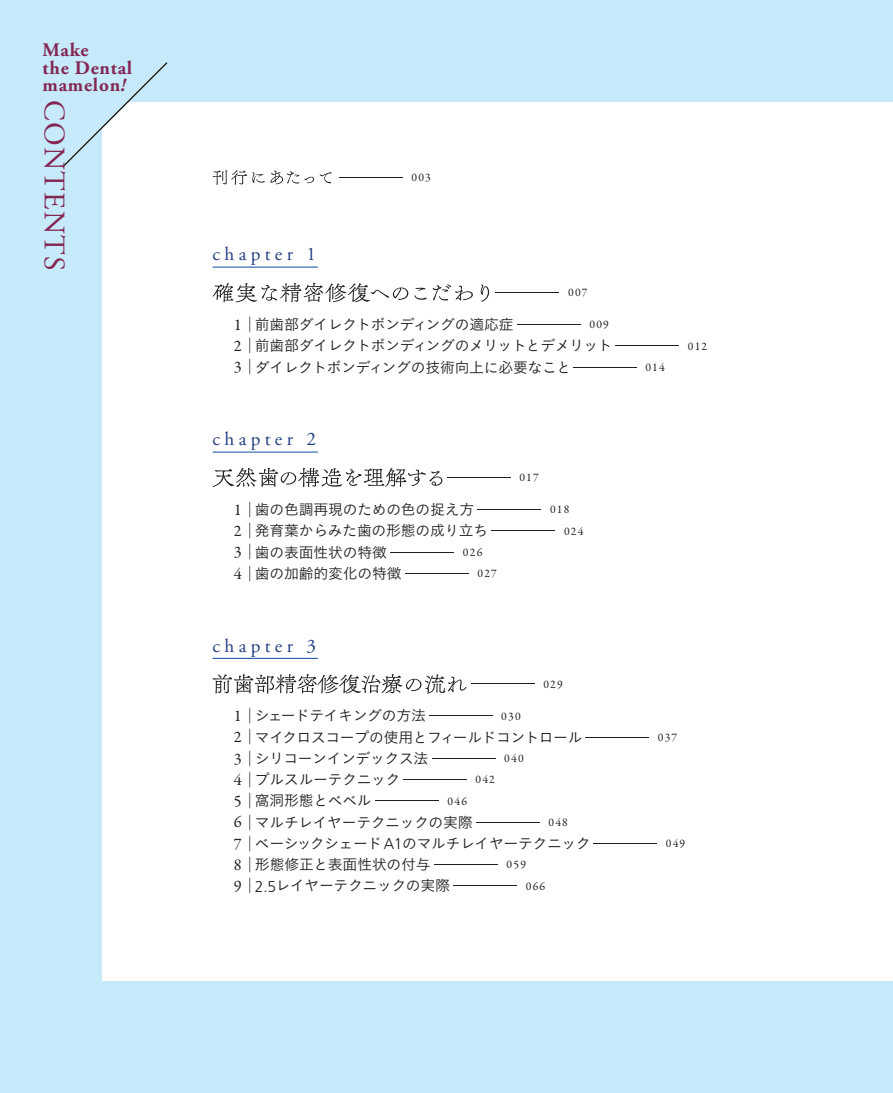
<style>
.page{position:relative;width:893px;height:1093px;background:#c6eafa}
.page>*{position:absolute;margin:0;border:0;box-sizing:border-box;transform-origin:0 0}
.t1{font:29.7px "Adobe Garamond Pro";letter-spacing:.04em;color:#832652}
.t2{font:19.2px "Adobe Garamond Pro";letter-spacing:.225em;color:#264085}
.t3{font:700 19.2px/17.5px "Adobe Garamond Pro";letter-spacing:.04em;color:#832652}
.t4{font:14.85px/21.3px "Koburina Go Std N W3";letter-spacing:-.025em;color:#231f20}
.t5{font:11.7px "Garamond Premr Pro";letter-spacing:.1em;color:#231f20}
.s1{font-style:italic}
.s2{font-family:"Koburina Go Std N W1";font-size:8.55px}
.s3{font-family:"Garamond Premr Pro";font-size:16.35px}
.s4{font-family:"Frutiger";font-weight:300;font-size:20.25px}
.s5{font-family:"Garamond Premr Pro";font-size:11.7px}
.s6{font-family:"Frutiger";font-weight:300;font-size:15.6px}
</style>
<div class="page">
<div style="left:102px;top:102px;width:791px;height:879px;background:#fff"></div>
<svg style="left:62px;top:62px;width:105px;height:105px"></svg>
<hr style="left:213px;top:267px;width:105px;height:1px;background:#0d4da1">
<hr style="left:213px;top:452px;width:105px;height:1px;background:#0d4da1">
<hr style="left:213px;top:658px;width:105px;height:1px;background:#0d4da1">
<svg style="left:213px;top:170px;width:119px;height:15px"></svg>
<svg style="left:213px;top:283px;width:276px;height:19px"></svg>
<svg style="left:213px;top:468px;width:229px;height:19px"></svg>
<svg style="left:213px;top:674px;width:253px;height:19px"></svg>
<p class="t3" style="left:43px;top:42px;width:91px">Make<br>the Dental mamelon<span class="s1">!</span></p>
<h1 class="t1" style="left:72px;top:100px;width:172px;rotate:90deg">CONTENTS</h1>
<p class="t5" style="left:337px;top:170px;width:96px"><span class="s2">̶</span>003</p>
<p class="t2" style="left:213px;top:243px;width:105px">chapter 1</p>
<p class="t5" style="left:493px;top:286px;width:96px"><span class="s2">̶</span>007</p>
<p class="t4" style="left:234px;top:314px;width:475px"><span class="s3">1</span> <span class="s4">|</span> 前歯部ダイレクトボンディングの適応症<sup>̶</sup><span class="s5">009<br></span><span class="s3">2</span> <span class="s4">|</span> 前歯部ダイレクトボンディングのメリットとデメリット<sup>̶</sup><span class="s5">012<br></span><span class="s3">3</span> <span class="s4">|</span> ダイレクトボンディングの技術向上に必要なこと<sup>̶</sup><span class="s5">014</span></p>
<p class="t2" style="left:213px;top:428px;width:105px">chapter 2</p>
<p class="t5" style="left:445px;top:470px;width:96px"><span class="s2">̶</span>017</p>
<p class="t4" style="left:234px;top:499px;width:351px"><span class="s3">1</span> <span class="s4">|</span> 歯の色調再現のための色の捉え方 <sup>̶</sup><span class="s5">018<br></span><span class="s3">2</span> <span class="s4">|</span> 発育葉からみた歯の形態の成り立ち<sup>̶</sup><span class="s5">024<br></span><span class="s3">3</span> <span class="s4">|</span> 歯の表面性状の特徴 <sup>̶</sup><span class="s5">026<br></span><span class="s3">4</span> <span class="s4">|</span> 歯の加齢的変化の特徴 <sup>̶</sup><span class="s5">027</span></p>
<p class="t2" style="left:213px;top:634px;width:105px">chapter 3</p>
<p class="t5" style="left:469px;top:677px;width:96px"><span class="s2">̶</span>029</p>
<p class="t4" style="left:234px;top:705px;width:453px"><span class="s3">1</span> <span class="s4">|</span> シェードテイキングの方法<sup>̶</sup><span class="s5">030<br></span><span class="s3">2</span> <span class="s4">|</span> マイクロスコープの使用とフィールドコントロール<sup>̶</sup><span class="s5">037<br></span><span class="s3">3</span> <span class="s4">|</span> シリコーンインデックス法 <sup>̶</sup><span class="s5">040<br></span><span class="s3">4</span> <span class="s4">|</span> プルスルーテクニック<sup>̶</sup><span class="s5">042<br></span><span class="s3">5</span> <span class="s4">|</span> 窩洞形態とベベル<sup>̶</sup><span class="s5">046<br></span><span class="s3">6</span> <span class="s4">|</span> マルチレイヤーテクニックの実際 <sup>̶</sup><span class="s5">048<br></span><span class="s3">7</span> <span class="s4">|</span> ベーシックシェード<span class="s6">A1</span>のマルチレイヤーテクニック<sup>̶</sup><span class="s5">049<br></span><span class="s3">8</span> <span class="s4">|</span> 形態修正と表面性状の付与<sup>̶</sup><span class="s5">059<br></span><span class="s3">9</span> <span class="s4">|</span> <span class="s6">2.5</span>レイヤーテクニックの実際 <sup>̶</sup><span class="s5">066</span></p>
</div>
